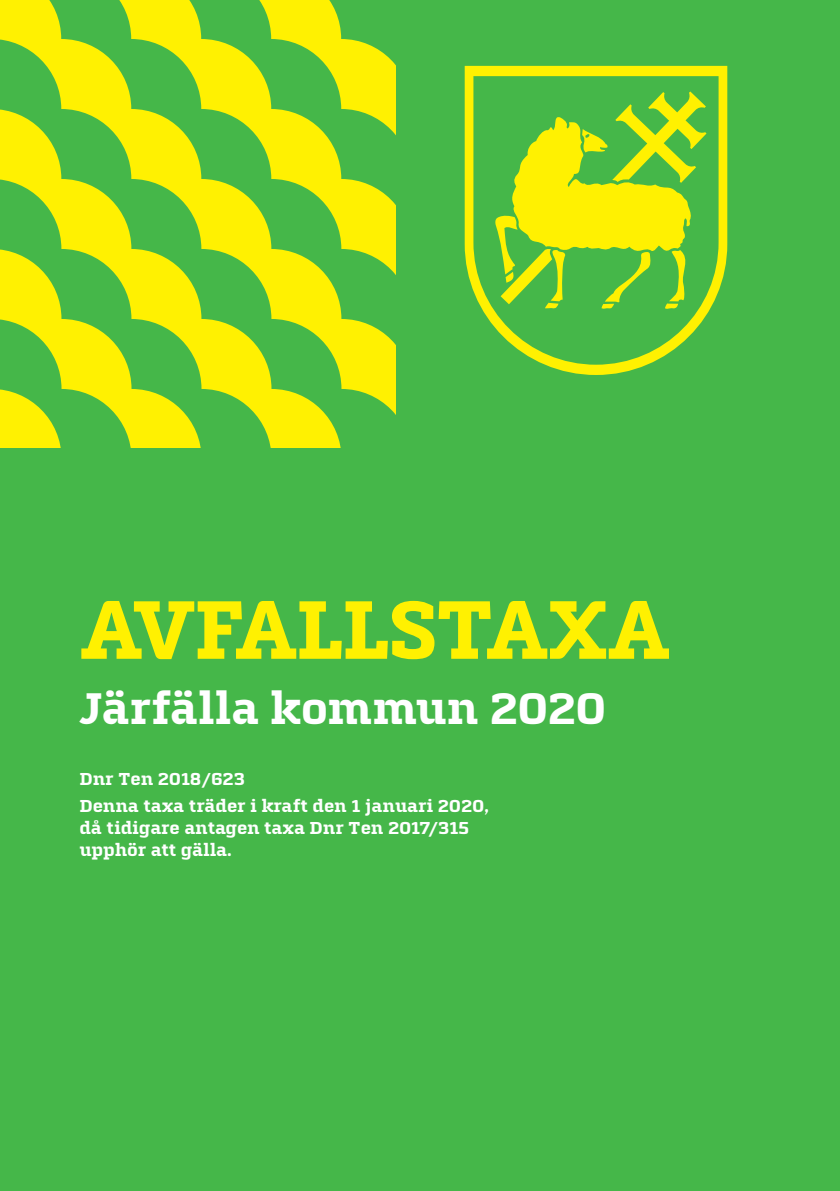
<style>
.page{position:relative;width:840px;height:1191px;background:#fff}
.page>*{position:absolute;margin:0;border:0;box-sizing:border-box;transform-origin:0 0}
.Bröd_1{font:700 86px "Quitador For Jarfalla";letter-spacing:-.045em;color:#fff101}
.Bröd_1-2{font:700 46px "Quitador For Jarfalla";letter-spacing:-.015em;color:#fff}
.Bröd_1-3{font:700 18px/22px "Quitador For Jarfalla";letter-spacing:-.01em;color:#fff}
</style>
<div class="page">
<div style="left:0;top:0;width:839px;height:1191px;background:#45b749"></div>
<svg style="left:256px;top:0;width:139px;height:448px"></svg>
<svg style="left:116px;top:0;width:140px;height:448px"></svg>
<svg style="left:0;top:0;width:116px;height:448px"></svg>
<svg style="left:464px;top:66px;width:262px;height:309px"></svg>
<svg style="left:494px;top:91px;width:212px;height:219px"></svg>
<p class="Bröd_1" style="left:80px;top:583px;width:591px">AVFALLSTAXA</p>
<p class="Bröd_1-2" style="left:79px;top:683px;width:528px">Järfälla kommun 2020</p>
<p class="Bröd_1-3" style="left:79px;top:767px;width:167px">Dnr Ten 2018/623</p>
<p class="Bröd_1-3" style="left:79px;top:795px;width:410px">Denna taxa träder i kraft den 1 januari 2020, då tidigare antagen taxa Dnr Ten 2017/315 upphör att gälla.</p>
</div>
